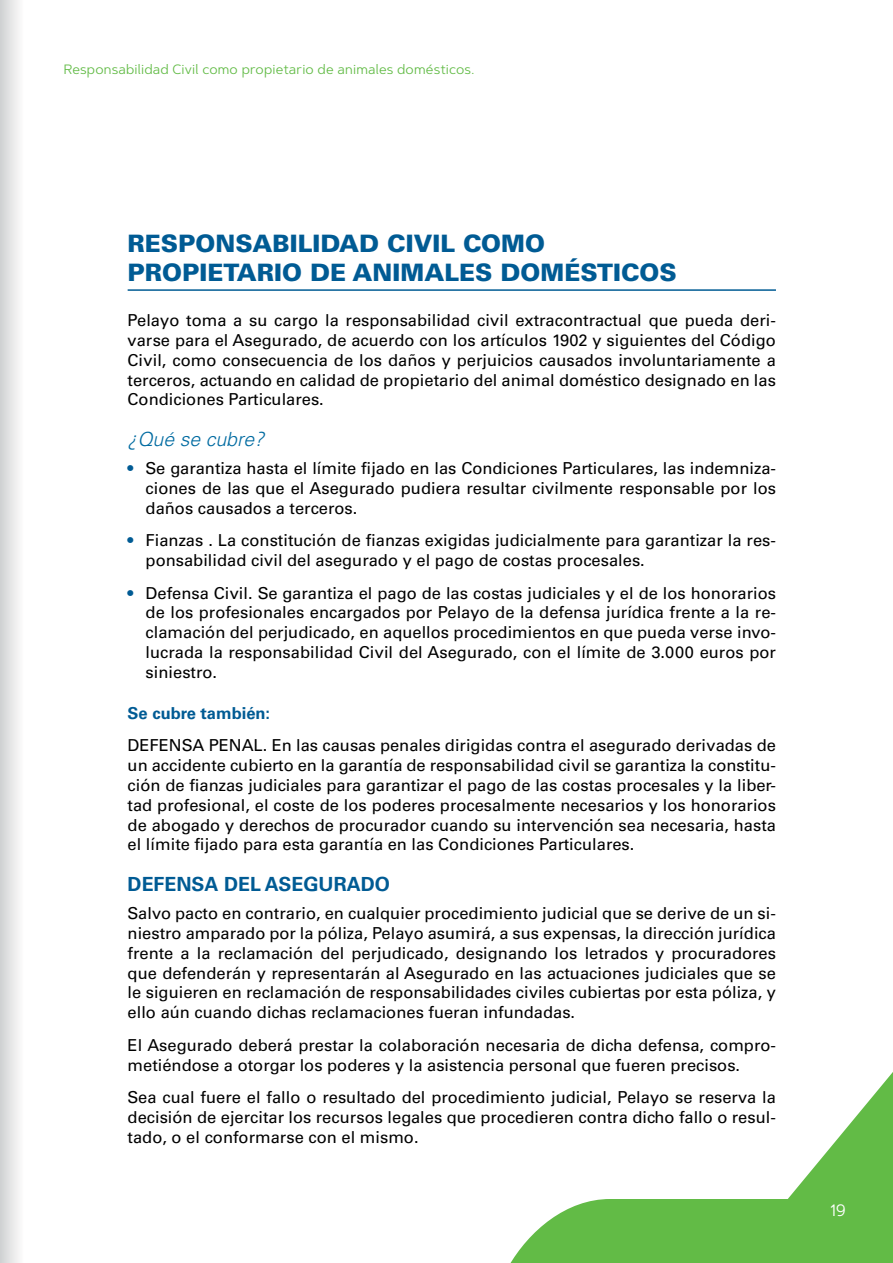
<style>
.page{position:relative;width:893px;height:1263px;background:#fff}
.page>*{position:absolute;margin:0;border:0;box-sizing:border-box;transform-origin:0 0}
.TITU_1{font:900 24px/28.8px "Univers LT Std";color:#005b94}
.TITU_2{font:700 19.5px "Univers LT Std";color:#005b94}
.TITU_1_2{font:italic 300 19.5px "Univers LT Std";color:#006ba1}
.BASE{font:16.5px/19.8px "Univers LT Std";color:#000;text-align:justify}
.BULLET_1_NEGRO{font:16.5px/19.8px "Univers LT Std";color:#000;text-align:justify}
.BULLET_1_AZUL{font:700 16.5px "Univers LT Std";color:#005b94}
.t1{font:16.5px "Artegra Sans";color:#fff}
.t2{font:13.5px "Artegra Sans";letter-spacing:.01em;color:#62bb46}
.s1{color:#005b94}
</style>
<div class="page">
<svg style="left:510px;top:1072px;width:383px;height:191px"></svg>
<hr style="left:128px;top:289px;width:648px;height:2px;background:#005b94">
<div style="left:0;top:0;width:40px;height:1263px;background:linear-gradient(to right,#d9d9da,#fff)"></div>
<p class="t2" style="left:64px;top:60px;width:412px">Responsabilidad Civil como propietario de animales domésticos.</p>
<p class="TITU_1" style="left:128px;top:229px;width:551px">RESPONSABILIDAD CIVIL COMO<br>PROPIETARIO DE ANIMALES DOMÉSTICOS</p>
<p class="BASE" style="left:128px;top:310px;width:650px">Pelayo toma a su cargo la responsabilidad civil extracontractual que pueda deri&shy;varse para el Asegurado, de acuerdo con los artículos 1902 y siguientes del Código Civil, como consecuencia de los daños y perjuicios causados involuntariamente a terceros, actuando en calidad de propietario del animal doméstico designado en las Condiciones Particulares.</p>
<p class="TITU_1_2" style="left:128px;top:427px;width:138px">¿Qué se cubre?</p>
<p class="BULLET_1_NEGRO" style="left:146px;top:458px;width:632px;text-indent:-18px"><span class="s1">•</span> Se garantiza hasta el límite fijado en las Condiciones Particulares, las indemniza&shy;ciones de las que el Asegurado pudiera resultar civilmente responsable por los daños causados a terceros.</p>
<p class="BULLET_1_NEGRO" style="left:146px;top:531px;width:632px;text-indent:-18px"><span class="s1">•</span> Fianzas . La constitución de fianzas exigidas judicialmente para garantizar la res&shy;ponsabilidad civil del asegurado y el pago de costas procesales.</p>
<p class="BULLET_1_NEGRO" style="left:146px;top:583px;width:632px;text-indent:-18px"><span class="s1">•</span> Defensa Civil. Se garantiza el pago de las costas judiciales y el de los honorarios de los profesionales encargados por Pelayo de la defensa jurídica frente a la re&shy;clamación del perjudicado, en aquellos procedimientos en que pueda verse invo&shy;lucrada la responsabilidad Civil del Asegurado, con el límite de 3.000 euros por siniestro.</p>
<p class="BULLET_1_AZUL" style="left:128px;top:703px;width:144px">Se cubre también:</p>
<p class="BASE" style="left:128px;top:736px;width:650px">DEFENSA PENAL. En las causas penales dirigidas contra el asegurado derivadas de un accidente cubierto en la garantía de responsabilidad civil se garantiza la constitu&shy;ción de fianzas judiciales para garantizar el pago de las costas procesales y la liber&shy;tad profesional, el coste de los poderes procesalmente necesarios y los honorarios de abogado y derechos de procurador cuando su intervención sea necesaria, hasta el límite fijado para esta garantía en las Condiciones Particulares.</p>
<p class="TITU_2" style="left:128px;top:872px;width:264px">DEFENSA DEL ASEGURADO</p>
<p class="BASE" style="left:128px;top:903px;width:650px">Salvo pacto en contrario, en cualquier procedimiento judicial que se derive de un si&shy;niestro amparado por la póliza, Pelayo asumirá, a sus expensas, la dirección jurídica frente a la reclamación del perjudicado, designando los letrados y procuradores que defenderán y representarán al Asegurado en las actuaciones judiciales que se le siguieren en reclamación de responsabilidades civiles cubiertas por esta póliza, y ello aún cuando dichas reclamaciones fueran infundadas.</p>
<p class="BASE" style="left:128px;top:1035px;width:650px">El Asegurado deberá prestar la colaboración necesaria de dicha defensa, compro&shy;metiéndose a otorgar los poderes y la asistencia personal que fueren precisos.</p>
<p class="BASE" style="left:128px;top:1087px;width:650px">Sea cual fuere el fallo o resultado del procedimiento judicial, Pelayo se reserva la decisión de ejercitar los recursos legales que procedieren contra dicho fallo o resul&shy;tado, o el conformarse con el mismo.</p>
<p class="t1" style="left:831px;top:1198px;width:17px">19</p>
</div>
